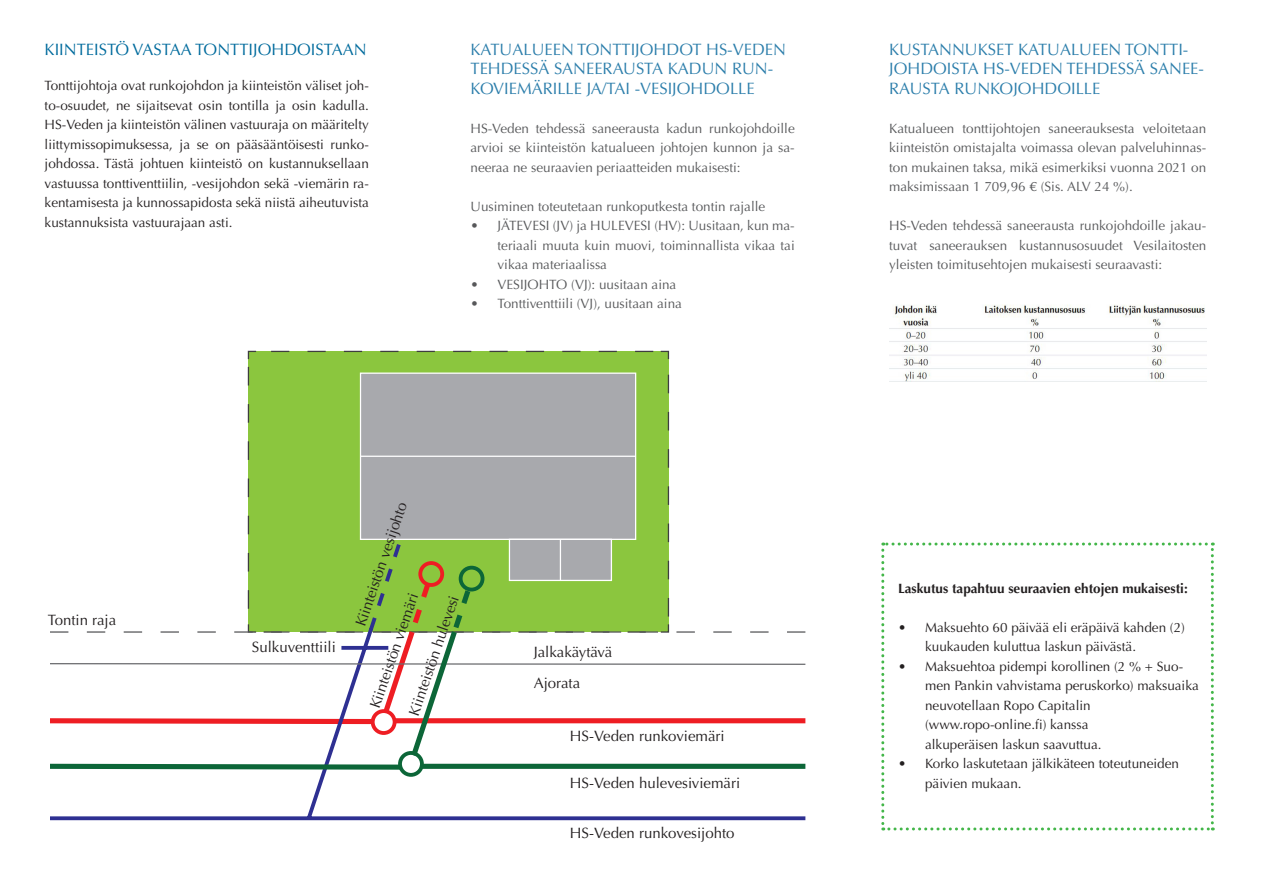
<style>
.page{position:relative;width:1263px;height:893px;background:#fff}
.page>*{position:absolute;margin:0;border:0;box-sizing:border-box;transform-origin:0 0}
.t1{font:16.5px/19.5px "Optima LT Std";color:#2c7eab}
.t2{font:16.5px "Optima LT Std";color:#006b9d}
.t3{font:15px "Optima LT Std";color:#231f20}
.t4{font:13.5px/19.5px "Optima LT Std";color:#231f20}
.t5{font:13.5px/19.5px "Optima LT Std";color:#57585a;text-align:justify}
.t6{font:700 13.5px "Optima LT Std";color:#231f20}
</style>
<div class="page">
<div style="left:248px;top:351px;width:420px;height:281px;background:#8bc63e"></div>
<svg style="left:247px;top:350px;width:10px;height:10px"></svg>
<svg style="left:271px;top:351px;width:382px;height:1px"></svg>
<svg style="left:660px;top:350px;width:10px;height:10px"></svg>
<svg style="left:50px;top:779px;width:756px;height:42px"></svg>
<svg style="left:50px;top:367px;width:756px;height:412px"></svg>
<svg style="left:881px;top:542px;width:333px;height:288px"></svg>
<img style="left:889px;top:304px;width:317px;height:78px">
<p class="t2" style="left:45px;top:39px;width:323px">KIINTEISTÖ VASTAA TONTTIJOHDOISTAAN</p>
<p class="t4" style="left:45px;top:76px;width:326px;text-align:justify">Tonttijohtoja ovat runkojohdon ja kiinteistön väliset joh&shy;to-osuudet, ne sijaitsevat osin tontilla ja osin kadulla.<br>HS-Veden ja kiinteistön välinen vastuuraja on määritelty liittymissopimuksessa, ja se on pääsääntöisesti runko&shy;johdossa. Tästä johtuen kiinteistö on kustannuksellaan vastuussa tonttiventtiilin, -vesijohdon sekä -viemärin ra&shy;kentamisesta ja kunnossapidosta sekä niistä aiheutuvista kustannuksista vastuurajaan asti.</p>
<p class="t1" style="left:470px;top:40px;width:317px">KATUALUEEN TONTTIJOHDOT HS-VEDEN<br>TEHDESSÄ SANEERAUSTA KADUN RUN-<br>KOVIEMÄRILLE JA/TAI -VESIJOHDOLLE</p>
<p class="t5" style="left:470px;top:118px;width:326px">HS-Veden tehdessä saneerausta kadun runkojohdoille arvioi se kiinteistön katualueen johtojen kunnon ja sa&shy;neeraa ne seuraavien periaatteiden mukaisesti:</p>
<p class="t5" style="left:470px;top:196px;width:296px">Uusiminen toteutetaan runkoputkesta tontin rajalle</p>
<p class="t5" style="left:497px;top:216px;width:299px;text-indent:-27px">• JÄTEVESI (JV) ja HULEVESI (HV): Uusitaan, kun ma&shy;teriaali muuta kuin muovi, toiminnallista vikaa tai vikaa materiaalissa</p>
<p class="t5" style="left:470px;top:274px;width:207px">• VESIJOHTO (VJ): uusitaan aina</p>
<p class="t5" style="left:470px;top:294px;width:213px">• Tonttiventtiili (VJ), uusitaan aina</p>
<p class="t3" style="left:48px;top:612px;width:70px">Tontin raja</p>
<p class="t3" style="left:352px;top:623px;width:132px;rotate:-71deg">Kiinteistön vesijohto</p>
<p class="t3" style="left:366px;top:705px;width:122px;rotate:-71deg">Kiinteistön viemäri</p>
<p class="t3" style="left:405px;top:712px;width:127px;rotate:-71deg">Kiinteistön hulevesi</p>
<p class="t3" style="left:252px;top:638px;width:86px">Sulkuventtiili</p>
<p class="t3" style="left:534px;top:644px;width:80px">Jalkakäytävä</p>
<p class="t3" style="left:534px;top:674px;width:48px">Ajorata</p>
<p class="t3" style="left:570px;top:727px;width:156px">HS-Veden runkoviemäri</p>
<p class="t3" style="left:570px;top:774px;width:172px">HS-Veden hulevesiviemäri</p>
<p class="t3" style="left:570px;top:824px;width:166px">HS-Veden runkovesijohto</p>
<p class="t1" style="left:889px;top:40px;width:316px">KUSTANNUKSET KATUALUEEN TONTTI-<br>JOHDOISTA HS-VEDEN TEHDESSÄ SANEE-<br>RAUSTA RUNKOJOHDOILLE</p>
<p class="t5" style="left:889px;top:118px;width:319px">Katualueen tonttijohtojen saneerauksesta veloitetaan kiinteistön omistajalta voimassa olevan palveluhinnas&shy;ton mukainen taksa, mikä esimerkiksi vuonna 2021 on maksimissaan 1 709,96 € (Sis. ALV 24 %).</p>
<p class="t5" style="left:889px;top:216px;width:319px">HS-Veden tehdessä saneerausta runkojohdoille jakau&shy;tuvat saneerauksen kustannusosuudet Vesilaitosten yleisten toimitusehtojen mukaisesti seuraavasti:</p>
<p class="t6" style="left:898px;top:580px;width:291px">Laskutus tapahtuu seuraavien ehtojen mukaisesti:</p>
<p class="t4" style="left:925px;top:618px;width:261px;text-indent:-27px">• Maksuehto 60 päivää eli eräpäivä kahden (2) kuukauden kuluttua laskun päivästä.</p>
<p class="t4" style="left:925px;top:657px;width:275px;text-indent:-27px">• Maksuehtoa pidempi korollinen (2 % + Suo&shy;men Pankin vahvistama peruskorko) maksuaika neuvotellaan Ropo Capitalin (www.ropo-online.fi) kanssa<br>alkuperäisen laskun saavuttua.</p>
<p class="t4" style="left:925px;top:754px;width:255px;text-indent:-27px">• Korko laskutetaan jälkikäteen toteutuneiden päivien mukaan.</p>
</div>
